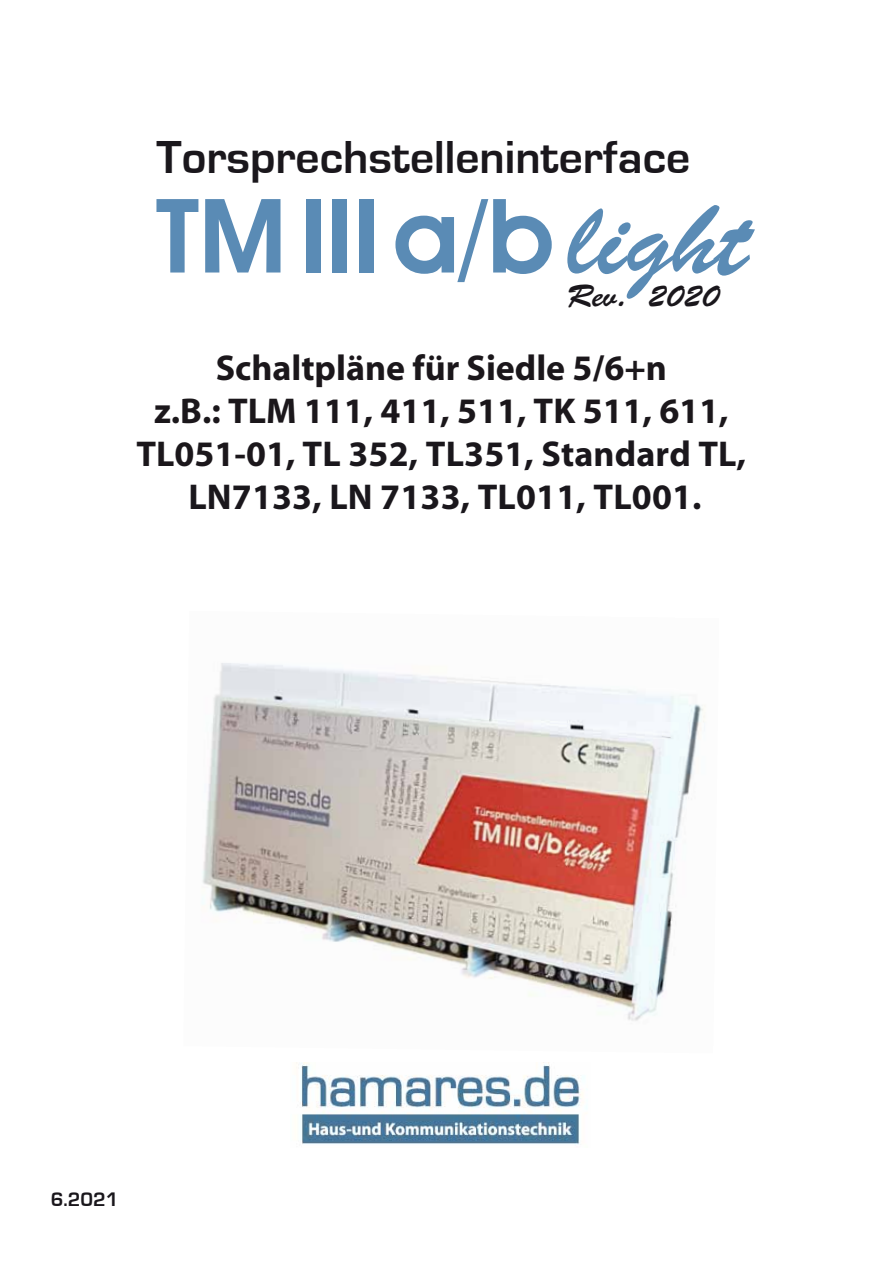
<style>
.page{position:relative;width:893px;height:1263px;background:#fff}
.page>*{position:absolute;margin:0;border:0;box-sizing:border-box;transform-origin:0 0}
.t1{font:700 47.7px "Eurostile";color:#1a171c}
.t2{font:700 36px/43.2px "Myriad";color:#1b171b;text-align:center}
.t3{font:31.5px "Brush Script Std";color:#1a171c}
.t4{font:700 20.25px "Eurostile";color:#1a171c}
.s1{color:#1a171c}
</style>
<div class="page">
<svg style="left:156px;top:199px;width:42px;height:73px"></svg>
<svg style="left:205px;top:199px;width:75px;height:73px"></svg>
<div style="left:306px;top:199px;width:14px;height:73px;background:#5a8bb5"></div>
<div style="left:333px;top:199px;width:14px;height:73px;background:#5a8bb5"></div>
<div style="left:359px;top:199px;width:15px;height:73px;background:#5a8bb5"></div>
<svg style="left:395px;top:199px;width:157px;height:83px"></svg>
<svg style="left:567px;top:205px;width:188px;height:94px"></svg>
<img style="left:202px;top:663px;width:503px;height:358px">
<img style="left:296px;top:1063px;width:291px;height:82px">
<h1 class="t1" style="left:156px;top:131px;width:535px">Torsprechstelleninterface</h1>
<p class="t3" style="left:567px;top:278px;width:154px">Rev. 2020</p>
<p class="t2" style="left:136px;top:347px;width:611px">Schaltpläne für Siedle 5/6+n<br>z.B.: TLM 111, 411, 511, TK 511, 611, TL051-01, <span class="s1">TL 352, TL351, Standard TL, LN7133, LN 7133, TL011, TL001.</span></p>
<p class="t4" style="left:51px;top:1188px;width:69px">6.2021</p>
</div>
